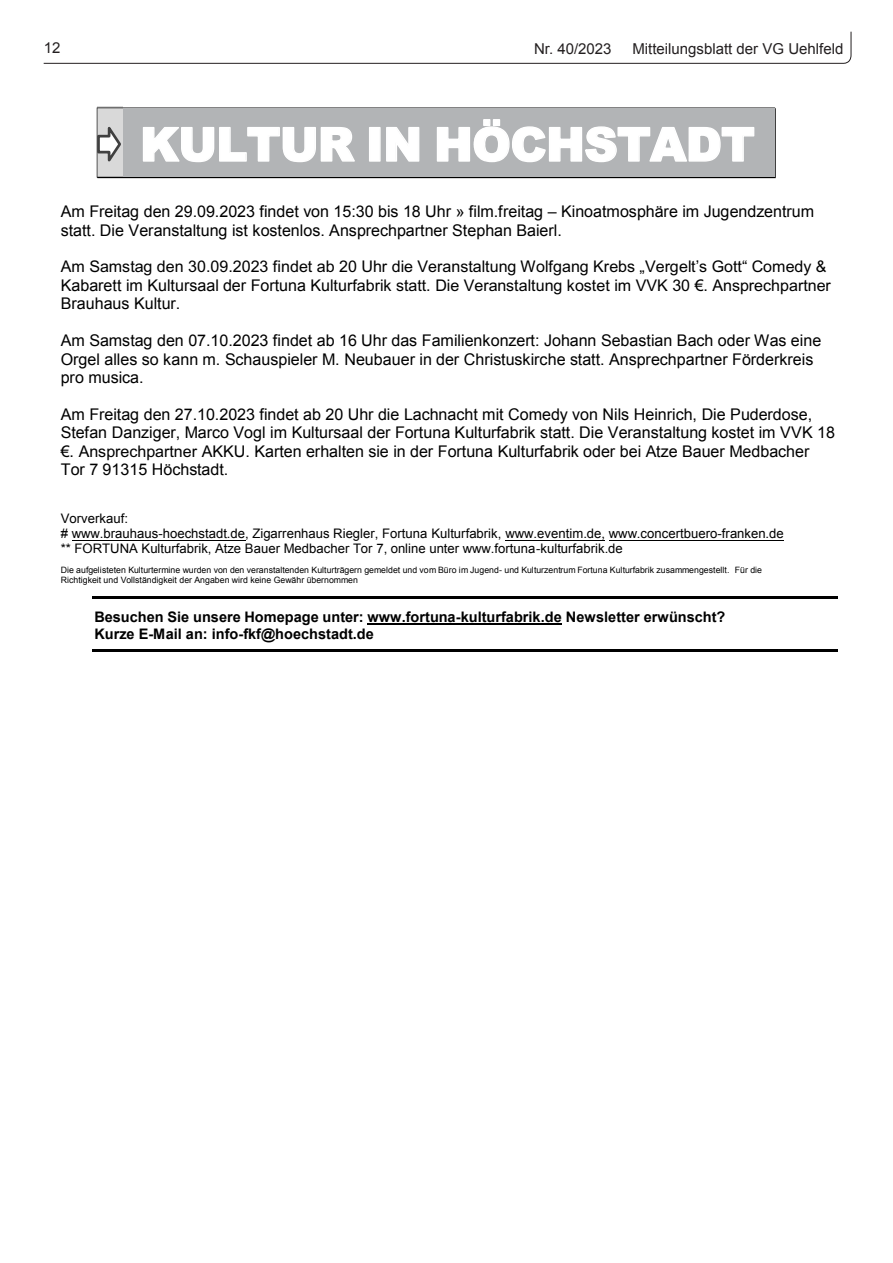
<style>
.page{position:relative;width:893px;height:1263px;background:#fff}
.page>*{position:absolute;margin:0;border:0;box-sizing:border-box;transform-origin:0 0}
.t1{font:900 46.65px "Arial";letter-spacing:-.015em;color:#fff}
.t2{font:16.05px/18.5px "Arial";color:#000}
.t3{font:15px "Arial";color:#231f20}
.t4{font:700 14.55px/16.6px "Arial";color:#000}
.t5{font:13.05px/15.1px "Arial";color:#000}
.t6{font:8.7px/10.2px "Arial";letter-spacing:.005em;color:#000}
</style>
<div class="page">
<svg style="left:43px;top:31px;width:809px;height:33px"></svg>
<hr style="left:72px;top:540px;width:173px;height:1px;background:#000">
<hr style="left:505px;top:540px;width:100px;height:1px;background:#000">
<hr style="left:609px;top:540px;width:175px;height:1px;background:#000">
<hr style="left:367px;top:623px;width:195px;height:2px;background:#000">
<div style="left:98px;top:106px;width:25px;height:72px;background:#6f6f6f"></div>
<svg style="left:97px;top:108px;width:679px;height:70px"></svg>
<svg style="left:96px;top:119px;width:27px;height:50px"></svg>
<div style="left:123px;top:108px;width:651px;height:69px;background:#b2b4b6"></div>
<svg style="left:142px;top:126px;width:214px;height:37px;background:#bebfc1"></svg>
<div style="left:369px;top:127px;width:12px;height:35px;border:1px solid #fff"></div>
<svg style="left:385px;top:126px;width:35px;height:36px"></svg>
<svg style="left:436px;top:118px;width:319px;height:45px;background:#bcbec0"></svg>
<hr style="left:92px;top:596px;width:745px;height:2px;background:#000">
<hr style="left:92px;top:650px;width:745px;height:2px;background:#000">
<p class="t3" style="left:44px;top:38px;width:18px">12</p>
<p class="t3" style="left:534px;top:39px;width:79px">Nr. 40/2023</p>
<p class="t3" style="left:632px;top:39px;width:212px">Mitteilungsblatt der VG Uehlfeld</p>
<h1 class="t1" style="left:140px;top:118px;width:616px">KULTUR IN HÖCHSTADT</h1>
<p class="t2" style="left:61px;top:204px;width:755px">Am Freitag den 29.09.2023 findet von 15:30 bis 18 Uhr ª film.freitag – Kinoatmosph‰re im Jugendzentrum statt. Die Veranstaltung ist kostenlos. Ansprechpartner Stephan Baierl.</p>
<p class="t2" style="left:61px;top:257px;width:772px">Am Samstag den 30.09.2023 findet ab 20 Uhr die Veranstaltung Wolfgang Krebs „Vergelt’s Gott“ Comedy &amp;<br>Kabarett im Kultursaal der Fortuna Kulturfabrik statt. Die Veranstaltung kostet im VVK 30 €. Ansprechpartner<br>Brauhaus Kultur.</p>
<p class="t2" style="left:61px;top:333px;width:762px">Am Samstag den 07.10.2023 findet ab 16 Uhr das Familienkonzert: Johann Sebastian Bach oder Was eine<br>Orgel alles so kann m. Schauspieler M. Neubauer in der Christuskirche statt. Ansprechpartner Fˆrderkreis pro musica.</p>
<p class="t2" style="left:61px;top:406px;width:776px">Am Freitag den 27.10.2023 findet ab 20 Uhr die Lachnacht mit Comedy von Nils Heinrich, Die Puderdose, Stefan Danziger, Marco Vogl im Kultursaal der Fortuna Kulturfabrik statt. Die Veranstaltung kostet im VVK 18 €. Ansprechpartner AKKU. Karten erhalten sie in der Fortuna Kulturfabrik oder bei Atze Bauer Medbacher Tor 7 91315 Hˆchstadt.</p>
<p class="t5" style="left:61px;top:512px;width:725px">Vorverkauf:<br># www.brauhaus-hoechstadt.de, Zigarrenhaus Riegler, Fortuna Kulturfabrik, www.eventim.de, www.concertbuero-franken.de ** FORTUNA Kulturfabrik, Atze Bauer Medbacher Tor 7, online unter www.fortuna-kulturfabrik.de</p>
<p class="t6" style="left:61px;top:565px;width:703px">Die aufgelisteten Kulturtermine wurden von den veranstaltenden Kulturtr‰gern gemeldet und vom B¸ro im Jugend- und Kulturzentrum Fortuna Kulturfabrik zusammengestellt. F¸r die<br>Richtigkeit und Vollst‰ndigkeit der Angaben wird keine Gew‰hr ¸bernommen</p>
<p class="t4" style="left:94px;top:610px;width:633px">Besuchen Sie unsere Homepage unter: www.fortuna-kulturfabrik.de Newsletter erw¸nscht?<br>Kurze E-Mail an: info-fkf@hoechstadt.de</p>
</div>
